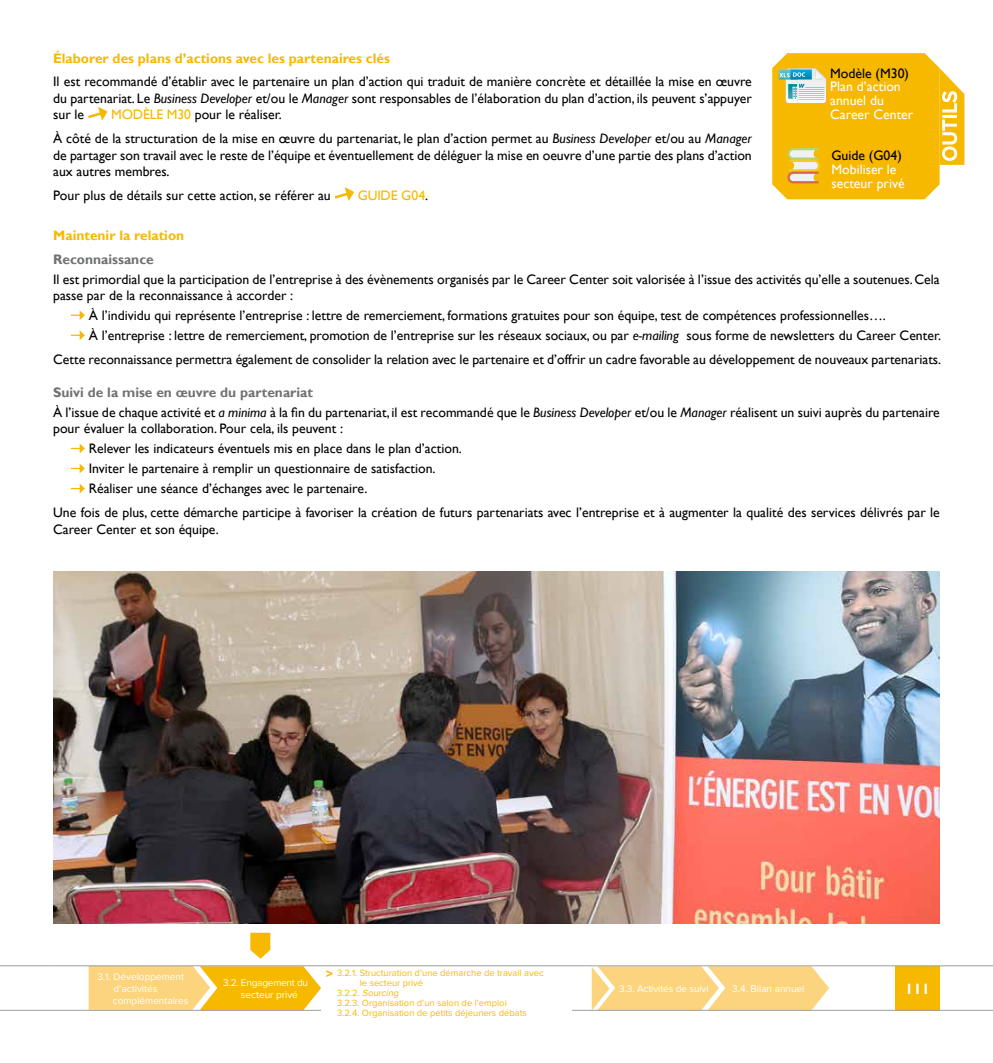
<style>
.page{position:relative;width:993px;height:1063px;background:#fff}
.page>*{position:absolute;margin:0;border:0;box-sizing:border-box;transform-origin:0 0}
.t1{font:20px "Proxima Nova";color:#fff}
.t2{font:700 15px "Gill Sans";color:#fff}
.t3{font:13.75px/20px "Gill Sans";color:#000}
.t4{font:700 13.75px "Gill Sans";color:#f7b800}
.t5{font:13.75px/13.8px "Gill Sans";color:#fff}
.t6{font:700 13.75px "Gill Sans";color:#707172}
.t7{font:13.75px "Gill Sans";letter-spacing:-.01em;color:#f7b800}
.t8{font:700 12.5px "Gill Sans";color:#f7b800}
.t9{font:10px/12px "Proxima Nova";color:#fff}
.t10{font:9.38px "Proxima Nova";color:#f7b800}
.t11{font:italic 9.38px "Proxima Nova";color:#f7b800}
.s1{font-style:italic}
.s2{color:#f7b800}
.s3{color:#000}
.s4{font-weight:700;color:#707172}
.s5{font-style:normal}
</style>
<div class="page">
<svg style="left:591px;top:966px;width:237px;height:44px;background:#fad788"></svg>
<div style="left:895px;top:966px;width:44px;height:44px;background:#f7b800"></div>
<hr style="left:0;top:965px;width:54px;height:1px;background:#9c9e9f">
<hr style="left:0;top:1010px;width:54px;height:1px;background:#9c9e9f">
<svg style="left:89px;top:966px;width:232px;height:44px;background:#f8c94f"></svg>
<svg style="left:250px;top:933px;width:20px;height:26px"></svg>
<hr style="left:54px;top:965px;width:938px;height:1px;background:#9c9e9f">
<hr style="left:54px;top:1010px;width:938px;height:1px;background:#9c9e9f">
<div style="left:321px;top:1004px;width:250px;height:59px;background:#fff"></div>
<svg style="left:88px;top:107px;width:19px;height:14px"></svg>
<svg style="left:334px;top:187px;width:20px;height:14px"></svg>
<svg style="left:71px;top:310px;width:14px;height:10px"></svg>
<svg style="left:71px;top:330px;width:14px;height:10px"></svg>
<svg style="left:71px;top:444px;width:14px;height:9px"></svg>
<svg style="left:71px;top:464px;width:14px;height:9px"></svg>
<svg style="left:71px;top:484px;width:14px;height:9px"></svg>
<img style="left:53px;top:571px;width:886px;height:352px">
<svg style="left:772px;top:53px;width:192px;height:146px;background:#f3c027"></svg>
<p class="t4" style="left:53px;top:50px;width:338px">Élaborer des plans d’actions avec les partenaires clés</p>
<p class="t3" style="left:53px;top:74px;width:700px;line-height:16.6px;text-align:justify">Il est recommandé d’établir avec le partenaire un plan d’action qui traduit de manière concrète et détaillée la mise en œuvre du partenariat. Le <span class="s1">Business Developer</span> et/ou le <span class="s1">Manager</span> sont responsables de l’élaboration du plan d’action, ils peuvent s’appuyer sur le</p>
<p class="t3" style="left:829px;top:63px;width:80px">Modèle (M30)</p>
<p class="t5" style="left:829px;top:80px;width:85px">Plan d’action annuel du<br>Career Center</p>
<h1 class="t1" style="left:937px;top:161px;width:69px;rotate:-90deg">Outils</h1>
<p class="t3" style="left:53px;top:103px;width:700px;line-height:23.6px;text-indent:58px"><span class="s2">MODÈLE M30</span> pour le réaliser.<br>À côté de la structuration de la mise en œuvre du partenariat, le plan d’action permet au <span class="s1">Business Developer</span> et/ou au <span class="s1">Manager</span></p>
<p class="t3" style="left:53px;top:147px;width:700px;line-height:16.5px">de partager son travail avec le reste de l’équipe et éventuellement de déléguer la mise en oeuvre d’une partie des plans d’action aux autres membres.</p>
<p class="t3" style="left:53px;top:185px;width:279px">Pour plus de détails sur cette action, se référer au</p>
<p class="t7" style="left:357px;top:187px;width:72px">GUIDE G04<span class="s3">.</span></p>
<p class="t4" style="left:53px;top:227px;width:132px">Maintenir la relation</p>
<p class="t6" style="left:53px;top:251px;width:102px">Reconnaissance</p>
<p class="t3" style="left:53px;top:271px;width:887px;line-height:16.5px">Il est primordial que la participation de l’entreprise à des évènements organisés par le Career Center soit valorisée à l’issue des activités qu’elle a soutenues. Cela passe par de la reconnaissance à accorder :</p>
<p class="t3" style="left:89px;top:306px;width:853px">À l’individu qui représente l’entreprise : lettre de remerciement, formations gratuites pour son équipe, test de compétences professionnelles….<br>À l’entreprise : lettre de remerciement, promotion de l’entreprise sur les réseaux sociaux, ou par <span class="s1">e-mailing</span> sous forme de newsletters du Career Center.</p>
<p class="t3" style="left:53px;top:349px;width:889px">Cette reconnaissance permettra également de consolider la relation avec le partenaire et d’offrir un cadre favorable au développement de nouveaux partenariats.</p>
<p class="t3" style="left:53px;top:382px;width:887px"><span class="s4">Suivi de la mise en œuvre du partenariat<br></span>À l’issue de chaque activité et <span class="s1">a minima</span> à la fin du partenariat, il est recommandé que le <span class="s1">Business Developer</span> et/ou le <span class="s1">Manager</span> réalisent un suivi auprès du partenaire</p>
<p class="t3" style="left:89px;top:419px;width:374px;text-indent:-36px">pour évaluer la collaboration. Pour cela, ils peuvent :<br>Relever les indicateurs éventuels mis en place dans le plan d’action.<br>Inviter le partenaire à remplir un questionnaire de satisfaction.<br>Réaliser une séance d’échanges avec le partenaire.</p>
<p class="t3" style="left:53px;top:504px;width:887px;line-height:16.5px">Une fois de plus, cette démarche participe à favoriser la création de futurs partenariats avec l’entreprise et à augmenter la qualité des services délivrés par le<br>Career Center et son équipe.</p>
<p class="t3" style="left:831px;top:146px;width:72px">Guide (G04)</p>
<p class="t5" style="left:831px;top:163px;width:75px">Mobiliser le secteur privé</p>
<p class="t8" style="left:325px;top:966px;width:9px">&gt;</p>
<p class="t9" style="left:113px;top:971px;width:77px;text-indent:-15px">3.1. Développement d’activités complémentaires</p>
<p class="t10" style="left:337px;top:968px;width:208px">3.2.1. Structuration d’une démarche de travail avec</p>
<p class="t9" style="left:241px;top:977px;width:69px;text-indent:-18px">3.2. Engagement du secteur privé</p>
<p class="t9" style="left:619px;top:983px;width:91px">3.3. Activités de suivi</p>
<p class="t9" style="left:732px;top:983px;width:74px">3.4. Bilan annuel</p>
<p class="t2" style="left:905px;top:980px;width:26px">111</p>
<p class="t10" style="left:360px;top:978px;width:65px">le secteur privé</p>
<p class="t11" style="left:337px;top:988px;width:65px"><span class="s5">3 . 2 . 2 .</span> Sourcing</p>
<p class="t10" style="left:337px;top:998px;width:171px">3.2.3. Organisation d’un salon de l’emploi</p>
<p class="t10" style="left:337px;top:1008px;width:191px">3.2.4. Organisation de petits déjeuners débats</p>
</div>
